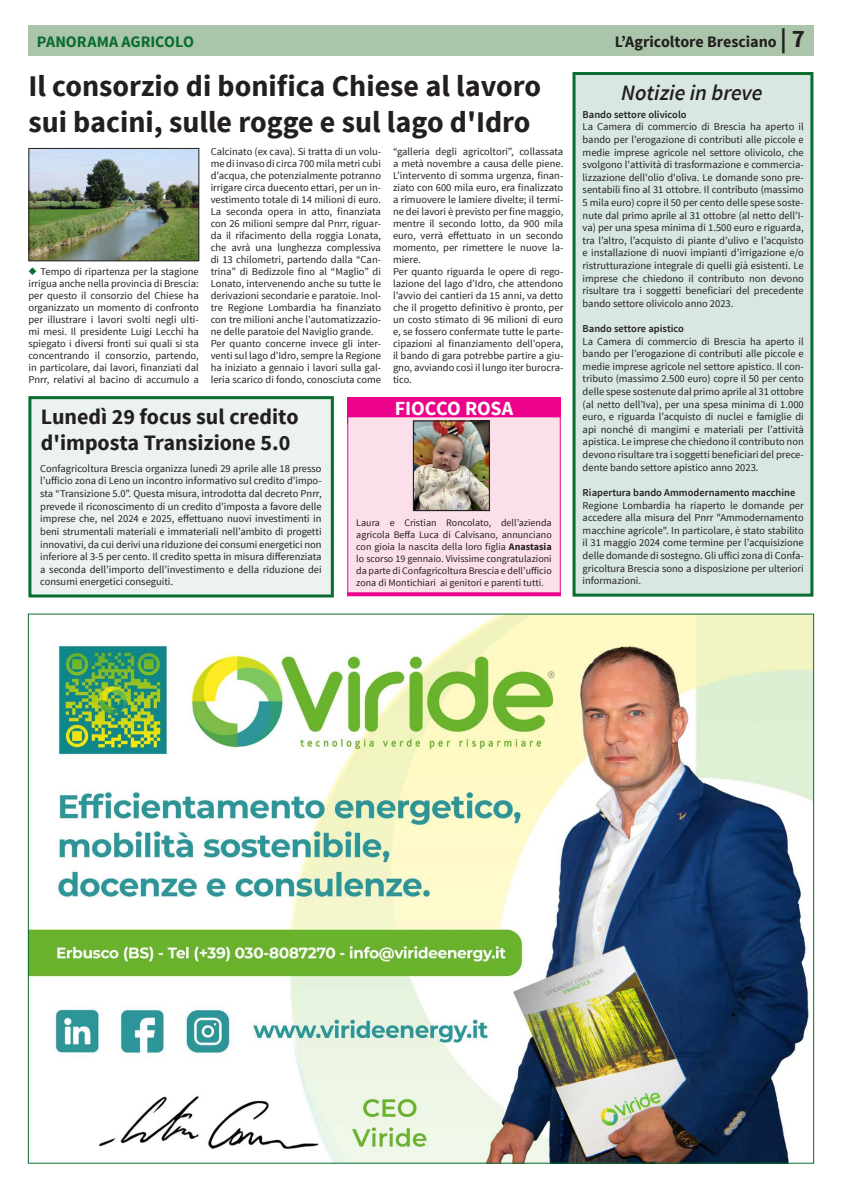
<style>
.page{position:relative;width:842px;height:1191px;background:#fff}
.page>*{position:absolute;margin:0;border:0;box-sizing:border-box;transform-origin:0 0}
.Testo_lungo{font:700 30px/36px "Source Sans Pro";color:#231f20}
.Testo_lungo-2{font:700 22px/26.4px "Source Sans Pro";color:#231f20}
.Testo_lungo-3{font:italic 600 22px "Source Sans Pro";color:#231f20}
.TITOLO_NASCITA_F{font:700 20px "Source Sans Pro";letter-spacing:-.01em;color:#fff}
.t1{font:700 16px "Source Sans Pro";letter-spacing:-.005em;color:#231f20}
.t2{font:700 16px "Source Sans Pro";letter-spacing:-.005em;color:#086d2f}
.Testo_lungo-4{font:10.5px/12px "Source Sans Pro";color:#231f20;text-align:justify}
.Testo_lungo-5{font:600 10.5px "Source Sans Pro";color:#231f20}
.Testo_nascita_F{font:10px/12px "Source Sans Pro";color:#231f20;text-align:justify}
.s1{font-size:25px}
.s2{color:#086d2f}
.s3{font-weight:700}
</style>
<div class="page">
<div style="left:28px;top:26px;width:786px;height:30px;background:#abc5ab"></div>
<div style="left:572px;top:72px;width:241px;height:524px;background:#d9e7e2;border:3px solid #086d2f"></div>
<img style="left:30px;top:615px;width:782px;height:546px">
<img style="left:30px;top:150px;width:167px;height:109px">
<div style="left:28px;top:148px;width:171px;height:113px;border:1px solid #231f20"></div>
<div style="left:347px;top:397px;width:214px;height:27px;background:#ed028c"></div>
<div style="left:348px;top:417px;width:212px;height:174px;background:#fbdfeb"></div>
<div style="left:347px;top:416px;width:214px;height:181px;border:1px solid #ed028c"></div>
<svg style="left:347px;top:592px;width:214px;height:4px"></svg>
<img style="left:415px;top:422px;width:73px;height:87px">
<div style="left:413px;top:420px;width:77px;height:91px;border:1px solid #231f20"></div>
<div style="left:28px;top:396px;width:306px;height:201px;background:#ebf2f0;border:3px solid #086d2f"></div>
<p class="t2" style="left:37px;top:32px;width:159px">PANORAMA AGRICOLO</p>
<p class="t1" style="left:615px;top:32px;width:192px">L’Agricoltore Bresciano <span class="s1">| 7</span></p>
<p class="Testo_lungo-3" style="left:621px;top:78px;width:143px">Notizie in breve</p>
<p class="Testo_lungo-5" style="left:583px;top:108px;width:105px">Bando settore olivicolo</p>
<p class="Testo_lungo-4" style="left:583px;top:121px;width:223px;line-height:12.6px">La Camera di commercio di Brescia ha aperto il bando per l’erogazione di contributi alle piccole e medie imprese agricole nel settore olivicolo, che svolgono l'attività di trasformazione e commercia&shy;lizzazione dell'olio d'oliva. Le domande sono pre&shy;sentabili fino al 31 ottobre. Il contributo (massimo 5 mila euro) copre il 50 per cento delle spese soste&shy;nute dal primo aprile al 31 ottobre (al netto dell’I&shy;va) per una spesa minima di 1.500 euro e riguarda, tra l’altro, l’acquisto di piante d’ulivo e l’acquisto e installazione di nuovi impianti d’irrigazione e/o ristrutturazione integrale di quelli già esistenti. Le imprese che chiedono il contributo non devono risultare tra i soggetti beneficiari del precedente bando settore olivicolo anno 2023.</p>
<p class="Testo_lungo-5" style="left:583px;top:322px;width:103px">Bando settore apistico</p>
<p class="Testo_lungo-4" style="left:583px;top:335px;width:223px;line-height:12.6px">La Camera di commercio di Brescia ha aperto il bando per l’erogazione di contributi alle piccole e medie imprese agricole nel settore apistico. Il con&shy;tributo (massimo 2.500 euro) copre il 50 per cento delle spese sostenute dal primo aprile al 31 ottobre (al netto dell’Iva), per una spesa minima di 1.000 euro, e riguarda l’acquisto di nuclei e famiglie di api nonché di mangimi e materiali per l’attività apistica. Le imprese che chiedono il contributo non devono risultare tra i soggetti beneficiari del prece&shy;dente bando settore apistico anno 2023.</p>
<p class="Testo_lungo-5" style="left:583px;top:486px;width:214px">Riapertura bando Ammodernamento macchine</p>
<p class="Testo_lungo-4" style="left:583px;top:499px;width:223px;line-height:12.6px">Regione Lombardia ha riaperto le domande per accedere alla misura del Pnrr "Ammodernamento macchine agricole". In particolare, è stato stabilito il 31 maggio 2024 come termine per l’acquisizione delle domande di sostegno. Gli uffici zona di Confa&shy;gricoltura Brescia sono a disposizione per ulteriori informazioni.</p>
<p class="Testo_lungo" style="left:28px;top:69px;width:514px">Il consorzio di bonifica Chiese al lavoro sui bacini, sulle rogge e sul lago d'Idro</p>
<p class="Testo_lungo-4" style="left:211px;top:146px;width:172px">Calcinato (ex cava). Si tratta di un volu&shy;me di invaso di circa 700 mila metri cubi d’acqua, che potenzialmente potranno irrigare circa duecento ettari, per un in&shy;vestimento totale di 14 milioni di euro.<br>La seconda opera in atto, finanziata con 26 milioni sempre dal Pnrr, riguar&shy;da il rifacimento della roggia Lonata, che avrà una lunghezza complessiva di 13 chilometri, partendo dalla “Can&shy;trina” di Bedizzole fino al “Maglio” di Lonato, intervenendo anche su tutte le derivazioni secondarie e paratoie. Inol&shy;tre Regione Lombardia ha finanziato con tre milioni anche l’automatizzazio&shy;ne delle paratoie del Naviglio grande.</p>
<p class="Testo_lungo-4" style="left:211px;top:338px;width:172px">Per quanto concerne invece gli inter&shy;venti sul lago d’Idro, sempre la Regione ha iniziato a gennaio i lavori sulla gal&shy;leria scarico di fondo, conosciuta come</p>
<p class="Testo_lungo-4" style="left:393px;top:146px;width:172px">“galleria degli agricoltori”, collassata a metà novembre a causa delle piene.<br>L’intervento di somma urgenza, finan&shy;ziato con 600 mila euro, era finalizzato a rimuovere le lamiere divelte; il termi&shy;ne dei lavori è previsto per fine maggio, mentre il secondo lotto, da 900 mila euro, verrà effettuato in un secondo momento, per rimettere le nuove la&shy;miere.</p>
<p class="Testo_lungo-4" style="left:393px;top:266px;width:172px">Per quanto riguarda le opere di rego&shy;lazione del lago d’Idro, che attendono l’avvio dei cantieri da 15 anni, va detto che il progetto definitivo è pronto, per un costo stimato di 96 milioni di euro e, se fossero confermate tutte le parte&shy;cipazioni al finanziamento dell’opera, il bando di gara potrebbe partire a giu&shy;gno, avviando così il lungo iter burocra&shy;tico.</p>
<p class="TITOLO_NASCITA_F" style="left:395px;top:396px;width:120px">FIOCCO ROSA</p>
<p class="Testo_lungo-4" style="left:28px;top:266px;width:172px"><span class="s2">◆</span> Tempo di ripartenza per la stagione irrigua anche nella provincia di Brescia: per questo il consorzio del Chiese ha organizzato un momento di confronto per illustrare i lavori svolti negli ulti&shy;mi mesi. Il presidente Luigi Lecchi ha spiegato i diversi fronti sui quali si sta concentrando il consorzio, partendo, in particolare, dai lavori, finanziati dal Pnrr, relativi al bacino di accumulo a</p>
<p class="Testo_lungo-2" style="left:41px;top:404px;width:259px">Lunedì 29 focus sul credito d'imposta Transizione 5.0</p>
<p class="Testo_lungo-4" style="left:40px;top:462px;width:283px;line-height:12.6px">Confagricoltura Brescia organizza lunedì 29 aprile alle 18 presso l’ufficio zona di Leno un incontro informativo sul credito d’impo&shy;sta “Transizione 5.0”. Questa misura, introdotta dal decreto Pnrr, prevede il riconoscimento di un credito d’imposta a favore delle imprese che, nel 2024 e 2025, effettuano nuovi investimenti in beni strumentali materiali e immateriali nell’ambito di progetti innovativi, da cui derivi una riduzione dei consumi energetici non inferiore al 3-5 per cento. Il credito spetta in misura differenziata a seconda dell’importo dell’investimento e della riduzione dei consumi energetici conseguiti.</p>
<p class="Testo_nascita_F" style="left:356px;top:517px;width:197px">Laura e Cristian Roncolato, dell’azienda agricola Beffa Luca di Calvisano, annunciano con gioia la nascita della loro figlia <span class="s3">Anastasia </span>lo scorso 19 gennaio. Vivissime congratulazioni da parte di Confagricoltura Brescia e dell’ufficio zona di Montichiari ai genitori e parenti tutti.</p>
</div>
